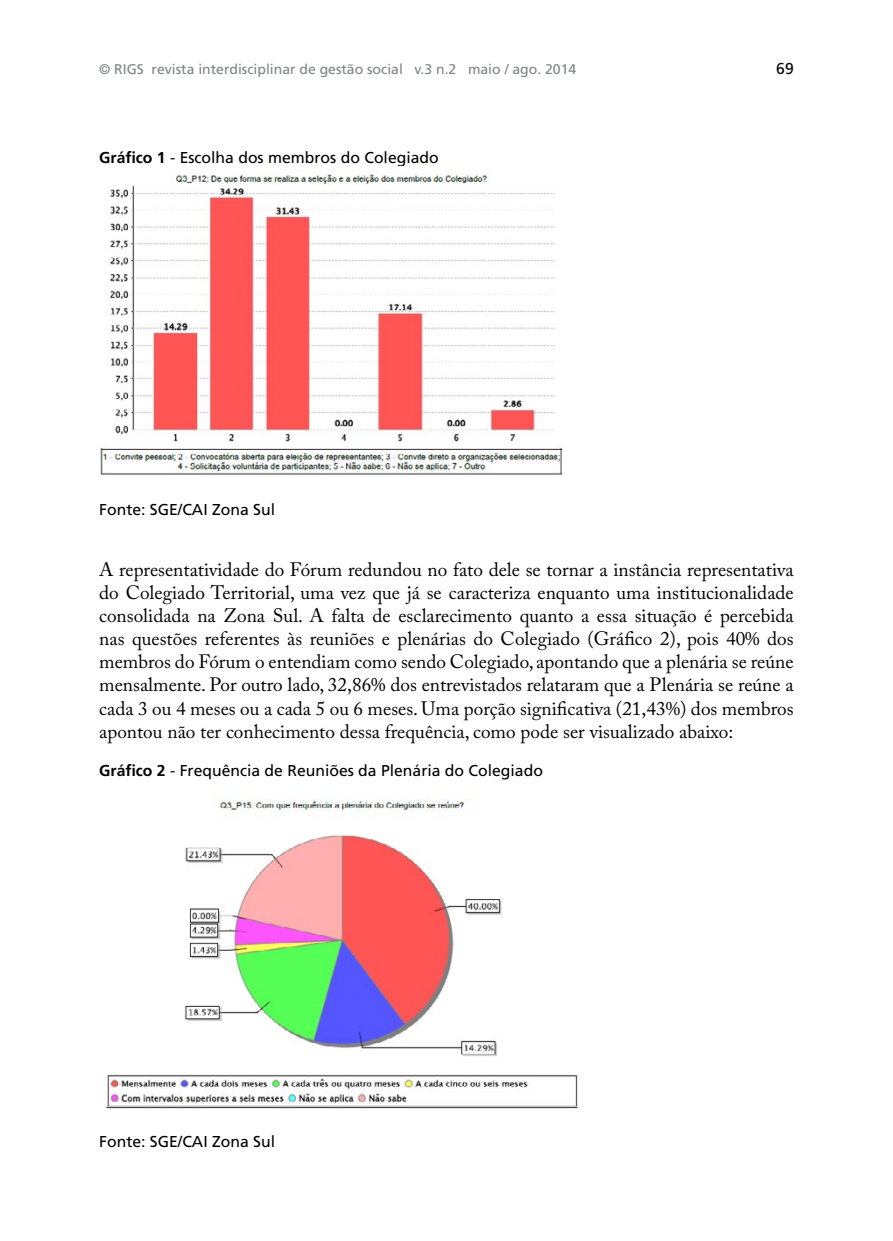
<style>
.page{position:relative;width:893px;height:1241px;background:#fff}
.page>*{position:absolute;margin:0;border:0;box-sizing:border-box;transform-origin:0 0}
.t1{font:19.25px/23.1px "Adobe Caslon Pro";color:#000;text-align:justify}
.t2{font:15.75px "Frutiger LT Std";color:#000}
.t3{font:14px "Frutiger LT Std";color:#808285}
.s1{font-weight:700}
</style>
<div class="page">
<img style="left:100px;top:171px;width:463px;height:304px">
<img style="left:106px;top:798px;width:472px;height:311px">
<p class="t3" style="left:99px;top:61px;width:479px">© RIGS revista interdisciplinar de gestão social v.3 n.2 maio / ago. 2014</p>
<p class="t2" style="left:776px;top:60px;width:19px">69</p>
<p class="t2" style="left:99px;top:148px;width:341px"><span class="s1">Gráfico 1</span> - Escolha dos membros do Colegiado</p>
<p class="t2" style="left:99px;top:500px;width:177px">Fonte: SGE/CAI Zona Sul</p>
<p class="t1" style="left:99px;top:557px;width:696px">A representatividade do Fórum redundou no fato dele se tornar a instância representativa do Colegiado Territorial, uma vez que já se caracteriza enquanto uma institucionalidade consolidada na Zona Sul. A falta de esclarecimento quanto a essa situação é percebida nas questões referentes às reuniões e plenárias do Colegiado (Gráfico 2), pois 40% dos membros do Fórum o entendiam como sendo Colegiado, apontando que a plenária se reúne mensalmente. Por outro lado, 32,86% dos entrevistados relataram que a Plenária se reúne a cada 3 ou 4 meses ou a cada 5 ou 6 meses. Uma porção significativa (21,43%) dos membros apontou não ter conhecimento dessa frequência, como pode ser visualizado abaixo:</p>
<p class="t2" style="left:99px;top:760px;width:445px"><span class="s1">Gráfico 2</span> - Frequência de Reuniões da Plenária do Colegiado</p>
<p class="t2" style="left:99px;top:1131px;width:177px">Fonte: SGE/CAI Zona Sul</p>
</div>
